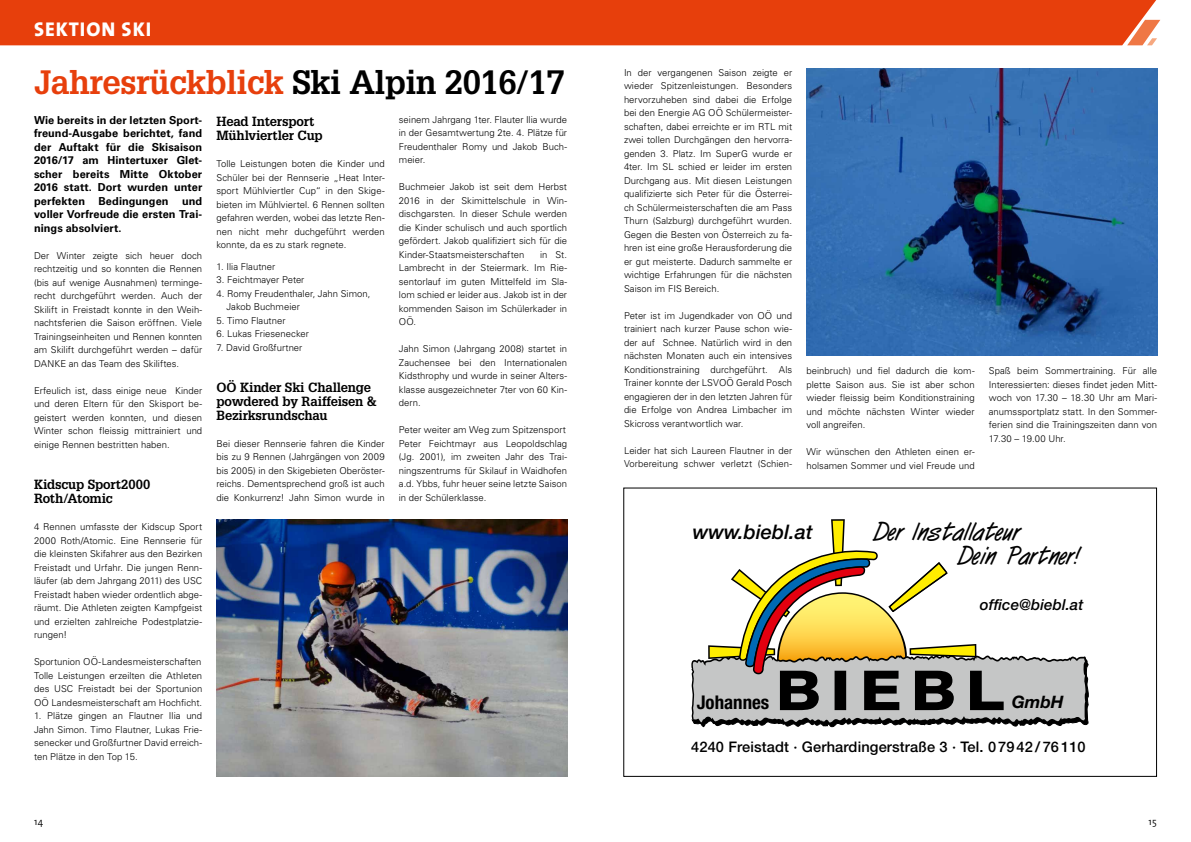
<style>
.page{position:relative;width:1191px;height:842px;background:#fff}
.page>*{position:absolute;margin:0;border:0;box-sizing:border-box;transform-origin:0 0}
.t1{font:700 33px "Glypha LT";letter-spacing:-.015em;color:#e73f0c}
.t2{font:700 25.2px/24px "Van Dijk ITC";color:#000}
.t3{font:italic 500 20.1px "Helvetica Neue";color:#000}
.t4{font:800 20px "The Sans";letter-spacing:.05em;color:#fff}
.t5{font:700 condensed 18.9px "Helvetica Neue";color:#000}
.t6{font:italic 700 17.2px "Helvetica Neue";color:#000}
.t7{font:italic 500 15.2px "Helvetica Neue";color:#000}
.t8{font:500 14.6px "Helvetica Neue";letter-spacing:.01em;color:#000}
.t9{font:700 13px/14px "Glypha LT";letter-spacing:-.01em;color:#000}
.t10{font:700 11px/13.5px "Univers LT";letter-spacing:.005em;color:#000;text-align:justify}
.t11{font:300 10px "The Sans";color:#000}
.t12{font:300 9.5px/13.5px "Univers LT";color:#000;text-align:justify}
.s1{color:#000}
</style>
<div class="page">
<svg style="left:691px;top:519px;width:398px;height:209px"></svg>
<div style="left:623px;top:488px;width:534px;height:289px;border:1px solid #000"></div>
<img style="left:216px;top:519px;width:351px;height:258px">
<img style="left:806px;top:68px;width:351px;height:288px">
<div style="left:0;top:0;width:1156px;height:45px;background:#e73f0c"></div>
<svg style="left:1127px;top:20px;width:33px;height:25px"></svg>
<h3 class="t4" style="left:34px;top:13px;width:119px">SEKTION SKI</h3>
<h1 class="t1" style="left:34px;top:62px;width:532px">Jahresrückblick <span class="s1">Ski Alpin 2016/17</span></h1>
<p class="t10" style="left:34px;top:113px;width:170px">Wie bereits in der letzten Sport&shy;freund-Ausgabe berichtet, fand der Auftakt für die Skisaison 2016/17 am Hintertuxer Glet&shy;scher bereits Mitte Oktober 2016 statt. Dort wurden unter perfekten Bedingungen und voller Vorfreude die ersten Trai&shy;nings absolviert.</p>
<p class="t12" style="left:34px;top:248px;width:170px">Der Winter zeigte sich heuer doch rechtzeitig und so konnten die Rennen (bis auf wenige Ausnahmen) terminge&shy;recht durchgeführt werden. Auch der Skilift in Freistadt konnte in den Weih&shy;nachtsferien die Saison eröffnen. Viele Trainingseinheiten und Rennen konnten am Skilift durchgeführt werden – dafür DANKE an das Team des Skiliftes.</p>
<p class="t12" style="left:34px;top:383px;width:170px">Erfeulich ist, dass einige neue Kinder und deren Eltern für den Skisport be&shy;geistert werden konnten, und diesen Winter schon fleissig mittrainiert und einige Rennen bestritten haben.</p>
<h3 class="t9" style="left:34px;top:477px;width:118px">Kidscup Sport2000<br>Roth/Atomic</h3>
<p class="t12" style="left:34px;top:520px;width:170px">4 Rennen umfasste der Kidscup Sport 2000 Roth/Atomic. Eine Rennserie für die kleinsten Skifahrer aus den Bezirken Freistadt und Urfahr. Die jungen Renn&shy;läufer (ab dem Jahrgang 2011) des USC Freistadt haben wieder ordentlich abge&shy;räumt. Die Athleten zeigten Kampfgeist und erzielten zahlreiche Podestplatzie&shy;rungen!</p>
<p class="t12" style="left:34px;top:655px;width:170px">Sportunion OÖ-Landesmeisterschaften Tolle Leistungen erzeilten die Athleten des USC Freistadt bei der Sportunion OÖ Landesmeisterschaft am Hochficht.</p>
<p class="t12" style="left:34px;top:709px;width:170px">1. Plätze gingen an Flautner Ilia und Jahn Simon. Timo Flautner, Lukas Frie&shy;senecker und Großfurtner David erreich&shy;ten Plätze in den Top 15.</p>
<h3 class="t9" style="left:216px;top:114px;width:108px">Head Intersport<br>Mühlviertler Cup</h3>
<p class="t12" style="left:216px;top:157px;width:170px">Tolle Leistungen boten die Kinder und Schüler bei der Rennserie „Heat Inter&shy;sport Mühlviertler Cup“ in den Skige&shy;bieten im Mühlviertel. 6 Rennen sollten gefahren werden, wobei das letzte Ren&shy;nen nicht mehr duchgeführt werden konnte, da es zu stark regnete.</p>
<p class="t12" style="left:216px;top:259px;width:60px">1. Ilia Flautner</p>
<p class="t12" style="left:216px;top:273px;width:90px">3. Feichtmayer Peter</p>
<p class="t12" style="left:226px;top:286px;width:145px;text-indent:-10px">4. Romy Freudenthaler, Jahn Simon,<br>Jakob Buchmeier</p>
<p class="t12" style="left:216px;top:313px;width:71px">5. Timo Flautner</p>
<p class="t12" style="left:216px;top:327px;width:94px">6. Lukas Friesenecker</p>
<p class="t12" style="left:216px;top:340px;width:87px">7. David Großfurtner</p>
<h3 class="t9" style="left:216px;top:380px;width:162px">OÖ Kinder Ski Challenge powdered by Raiffeisen &amp;<br>Bezirksrundschau</h3>
<p class="t12" style="left:216px;top:436px;width:170px">Bei dieser Rennserie fahren die Kinder bis zu 9 Rennen (Jahrgängen von 2009 bis 2005) in den Skigebieten Oberöster&shy;reichs. Dementsprechend groß ist auch die Konkurrenz! Jahn Simon wurde in</p>
<p class="t12" style="left:399px;top:113px;width:170px">seinem Jahrgang 1ter. Flauter Ilia wurde in der Gesamtwertung 2te. 4. Plätze für Freudenthaler Romy und Jakob Buch&shy;meier.</p>
<p class="t12" style="left:399px;top:180px;width:170px">Buchmeier Jakob ist seit dem Herbst 2016 in der Skimittelschule in Win&shy;dischgarsten. In dieser Schule werden die Kinder schulisch und auch sportlich gefördert. Jakob qualifiziert sich für die Kinder-Staatsmeisterschaften</p>
<p class="t12" style="left:399px;top:248px;width:170px;text-indent:141px">in St.<br>Lambrecht in der Steiermark. Im Rie&shy;sentorlauf im guten Mittelfeld im Sla&shy;lom schied er leider aus. Jakob ist in der kommenden Saison im Schülerkader in OÖ.</p>
<p class="t12" style="left:399px;top:342px;width:170px">Jahn Simon (Jahrgang 2008) startet in Zauchensee bei den Internationalen Kidsthrophy und wurde in seiner Alters&shy;klasse ausgezeichneter 7ter von 60 Kin&shy;dern.</p>
<p class="t12" style="left:399px;top:423px;width:170px;text-align:left">Peter weiter am Weg zum Spitzensport Peter Feichtmayr aus Leopoldschlag (Jg. 2001), im zweiten Jahr des Trai&shy;ningszentrums für Skilauf in Waidhofen a.d. Ybbs, fuhr heuer seine letzte Saison in der Schülerklasse.</p>
<p class="t11" style="left:34px;top:813px;width:11px">14</p>
<p class="t12" style="left:624px;top:65px;width:170px">In der vergangenen Saison zeigte er wieder Spitzenleistungen. Besonders hervorzuheben sind dabei die Erfolge bei den Energie AG OÖ Schülermeister&shy;schaften, dabei erreichte er im RTL mit zwei tollen Durchgängen den hervorra&shy;genden 3. Platz. Im SuperG wurde er 4ter. Im SL schied er leider im ersten Durchgang aus. Mit diesen Leistungen qualifizierte sich Peter für die Österrei&shy;ch Schülermeisterschaften die am Pass Thurn (Salzburg) durchgeführt wurden.<br>Gegen die Besten von Österreich zu fa&shy;hren ist eine große Herausforderung die er gut meisterte. Dadurch sammelte er wichtige Erfahrungen für die nächsten Saison im FIS Bereich.</p>
<p class="t12" style="left:624px;top:308px;width:170px">Peter ist im Jugendkader von OÖ und trainiert nach kurzer Pause schon wie&shy;der auf Schnee. Natürlich wird in den nächsten Monaten auch ein intensives Konditionstraining durchgeführt. Als Trainer konnte der LSVOÖ Gerald Posch engagieren der in den letzten Jahren für die Erfolge von Andrea Limbacher im Skicross verantwortlich war.</p>
<p class="t12" style="left:624px;top:443px;width:170px">Leider hat sich Laureen Flautner in der<br>Vorbereitung schwer verletzt (Schien-</p>
<p class="t12" style="left:806px;top:364px;width:170px">beinbruch) und fiel dadurch die kom&shy;plette Saison aus. Sie ist aber schon wieder fleissig beim Konditionstraining und möchte nächsten Winter wieder voll angreifen.</p>
<p class="t12" style="left:806px;top:445px;width:170px">Wir wünschen den Athleten einen er&shy;holsamen Sommer und viel Freude und</p>
<p class="t12" style="left:988px;top:364px;width:170px">Spaß beim Sommertraining. Für alle Interessierten: dieses findet jeden Mitt&shy;woch von 17.30 – 18.30 Uhr am Mari&shy;anumssportplatz statt. In den Sommer&shy;ferien sind die Trainingszeiten dann von 17.30 – 19.00 Uhr.</p>
<h3 class="t3" style="left:692px;top:520px;width:121px">www.biebl.at</h3>
<h2 class="t2" style="left:955px;top:520px;width:123px;text-indent:-84px">Der Installateur<br>Dein Partner!</h2>
<h3 class="t7" style="left:980px;top:595px;width:105px">office@biebl.at</h3>
<h3 class="t5" style="left:697px;top:691px;width:74px">Johannes</h3>
<h3 class="t6" style="left:1011px;top:691px;width:53px">GmbH</h3>
<h3 class="t8" style="left:691px;top:738px;width:396px">4240 Freistadt · Gerhardingerstraße 3 · Tel. 07942 / 76110</h3>
<p class="t11" style="left:1148px;top:813px;width:10px">15</p>
</div>
